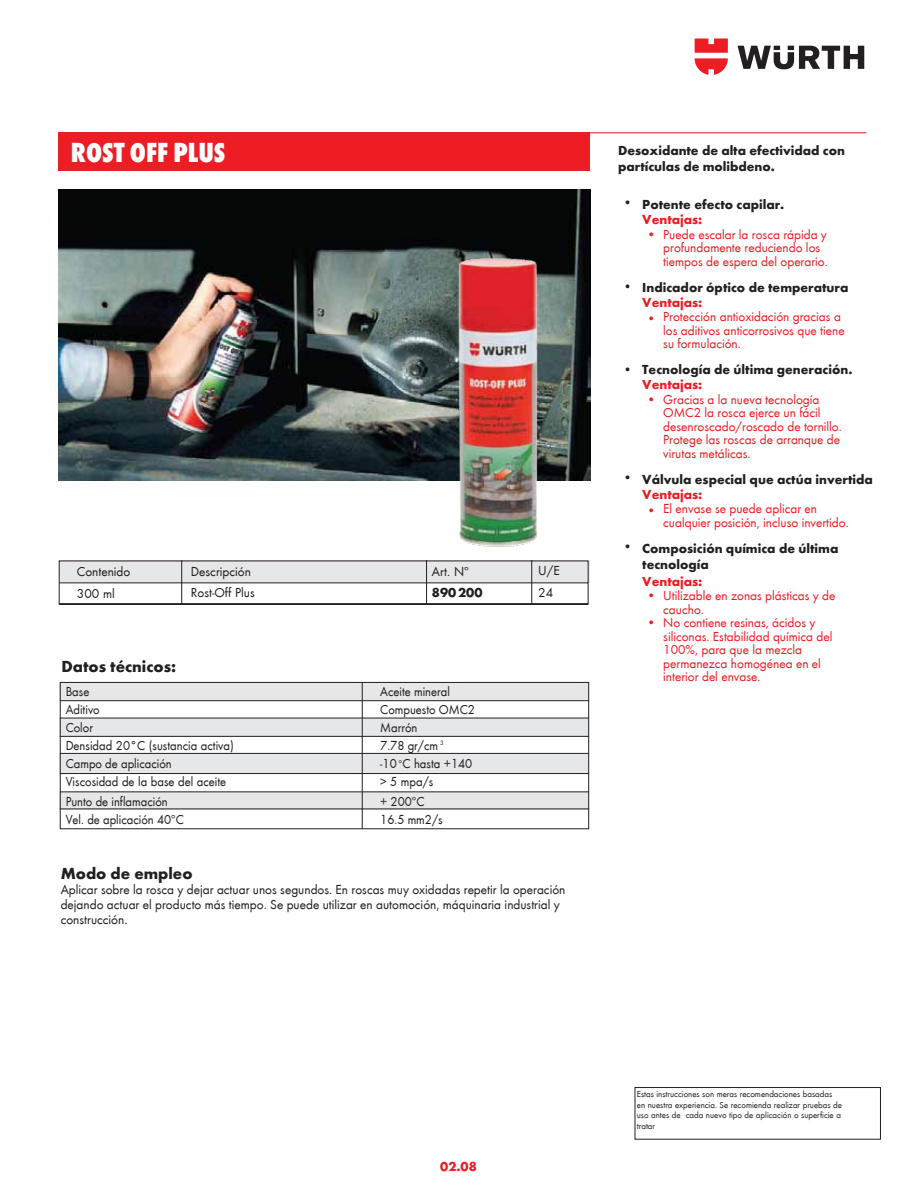
<style>
.page{position:relative;width:918px;height:1188px;background:#fff}
.page>*{position:absolute;margin:0;border:0;box-sizing:border-box;transform-origin:0 0}
.t1{font:800 condensed 28.5px "Wuerth";color:#fff}
.t2{font:700 16.5px "Wuerth";color:#231f20}
.t3{font:13.5px/13.5px "Wuerth";color:#ed1d24}
.t4{font:13.5px/21.1px "Wuerth";color:#231f20}
.t5{font:700 13.5px/16.2px "Wuerth";color:#231f20}
.t6{font:13.5px/18px "Wuerth";color:#231f20;scale:.95 1}
.t7{font:700 13.5px "Wuerth";color:#ed1d24}
.t8{font:9px/10.8px "Wuerth";color:#231f20}
</style>
<div class="page">
<svg style="left:738px;top:46px;width:126px;height:23px"></svg>
<svg style="left:695px;top:39px;width:33px;height:36px"></svg>
<hr style="left:59px;top:132px;width:807px;height:1px;background:#ed1d24">
<div style="left:59px;top:132px;width:531px;height:39px;background:#ed1d24"></div>
<div style="left:635px;top:1087px;width:246px;height:53px;border:1px solid #231f20"></div>
<div style="left:60px;top:718px;width:529px;height:18px;background:#e6e7e8"></div>
<div style="left:60px;top:753px;width:529px;height:21px;background:#e6e7e8"></div>
<div style="left:60px;top:792px;width:529px;height:18px;background:#e6e7e8"></div>
<div style="left:60px;top:682px;width:529px;height:19px;background:#e6e7e8"></div>
<div style="left:60px;top:682px;width:529px;height:147px;border:1px solid #231f20"></div>
<hr style="left:60px;top:700px;width:529px;height:1px;background:#231f20">
<hr style="left:60px;top:718px;width:529px;height:1px;background:#231f20">
<hr style="left:60px;top:736px;width:529px;height:1px;background:#231f20">
<hr style="left:60px;top:753px;width:529px;height:1px;background:#231f20">
<hr style="left:60px;top:773px;width:529px;height:1px;background:#231f20">
<hr style="left:60px;top:791px;width:529px;height:1px;background:#231f20">
<hr style="left:60px;top:809px;width:529px;height:1px;background:#231f20">
<hr style="left:362px;top:682px;width:1px;height:147px;background:#231f20">
<svg style="left:59px;top:560px;width:530px;height:45px"></svg>
<img style="left:59px;top:190px;width:532px;height:290px">
<img style="left:390px;top:239px;width:201px;height:326px">
<h1 class="t1" style="left:71px;top:133px;width:156px">ROST OFF PLUS</h1>
<p class="t5" style="left:618px;top:142px;width:228px">Desoxidante de alta efectividad con partículas de molibdeno.</p>
<p class="t5" style="left:642px;top:196px;width:144px">Potente efecto capilar.</p>
<p class="t7" style="left:642px;top:210px;width:62px">Ventajas:</p>
<p class="t4" style="left:623px;top:192px;width:11px">•</p>
<p class="t3" style="left:663px;top:227px;width:166px">Puede escalar la rosca rápida y profundamente reduciendo los tiempos de espera del operario.</p>
<p class="t3" style="left:647px;top:227px;width:11px">•</p>
<p class="t4" style="left:77px;top:561px;width:55px">Contenido<br>300 ml</p>
<p class="t4" style="left:191px;top:560px;width:65px">Descripción<br>Rost-Off Plus</p>
<p class="t4" style="left:432px;top:560px;width:38px">Art. Nº</p>
<p class="t5" style="left:432px;top:584px;width:52px">890200</p>
<p class="t2" style="left:61px;top:654px;width:116px">Datos técnicos:</p>
<p class="t6" style="left:380px;top:682px;width:75px">Aceite mineral</p>
<p class="t6" style="left:380px;top:718px;width:41px">Marrón</p>
<p class="t6" style="left:66px;top:682px;width:26px">Base</p>
<p class="t6" style="left:66px;top:718px;width:178px">Color<br>Densidad 20°C (sustancia activa)<br>Campo de aplicación<br>Viscosidad de la base del aceite</p>
<p class="t6" style="left:66px;top:700px;width:37px">Aditivo</p>
<p class="t6" style="left:380px;top:700px;width:101px">Compuesto OMC2</p>
<p class="t6" style="left:380px;top:736px;width:98px">7.78 gr/cm <sup>3<br></sup>-10 <sup>o</sup>C hasta +140 &gt; 5 mpa/s</p>
<p class="t6" style="left:66px;top:792px;width:109px">Punto de inflamación</p>
<p class="t6" style="left:380px;top:792px;width:48px">+ 200ºC</p>
<p class="t6" style="left:66px;top:810px;width:126px">Vel. de aplicación 40ºC</p>
<p class="t6" style="left:380px;top:810px;width:67px">16.5 mm2/s</p>
<p class="t4" style="left:538px;top:560px;width:23px">U/E<br>24</p>
<p class="t2" style="left:61px;top:861px;width:133px">Modo de empleo</p>
<p class="t4" style="left:61px;top:881px;width:506px;line-height:15px">Aplicar sobre la rosca y dejar actuar unos segundos. En roscas muy oxidadas repetir la operación dejando actuar el producto más tiempo. Se puede utilizar en automoción, máquinaria industrial y construcción.</p>
<p class="t4" style="left:623px;top:276px;width:11px">•</p>
<p class="t5" style="left:642px;top:278px;width:208px">Indicador óptico de temperatura</p>
<p class="t7" style="left:642px;top:292px;width:62px">Ventajas:</p>
<p class="t3" style="left:663px;top:309px;width:183px">Protección antioxidación gracias a los aditivos anticorrosivos que tiene su formulación.</p>
<p class="t3" style="left:647px;top:311px;width:11px">•</p>
<p class="t4" style="left:623px;top:358px;width:11px">•</p>
<p class="t5" style="left:642px;top:361px;width:212px">Tecnología de última generación.</p>
<p class="t7" style="left:642px;top:375px;width:62px">Ventajas:</p>
<p class="t3" style="left:663px;top:392px;width:180px">Gracias a la nueva tecnología<br>OMC2 la rosca ejerce un fácil desenroscado/roscado de tornillo.<br>Protege las roscas de arranque de virutas metálicas.</p>
<p class="t3" style="left:647px;top:392px;width:11px">•</p>
<p class="t4" style="left:623px;top:466px;width:11px">•</p>
<p class="t5" style="left:642px;top:470px;width:232px">Válvula especial que actúa invertida</p>
<p class="t7" style="left:642px;top:484px;width:62px">Ventajas:</p>
<p class="t3" style="left:663px;top:501px;width:187px">El envase se puede aplicar en cualquier posición, incluso invertido.</p>
<p class="t3" style="left:647px;top:503px;width:11px">•</p>
<p class="t4" style="left:623px;top:535px;width:11px">•</p>
<p class="t5" style="left:642px;top:539px;width:198px">Composición química de última tecnología</p>
<p class="t7" style="left:642px;top:571px;width:62px">Ventajas:</p>
<p class="t3" style="left:663px;top:588px;width:174px">Utilizable en zonas plásticas y de caucho.<br>No contiene resinas, ácidos y siliconas. Estabilidad química del<br>100%, para que la mezcla permanezca homogénea en el interior del envase.</p>
<p class="t3" style="left:647px;top:582px;width:11px;line-height:27px">• •</p>
<p class="t7" style="left:440px;top:1156px;width:38px">02.08</p>
<p class="t8" style="left:637px;top:1088px;width:207px">Estas instrucciones son meras recomendaciones basadas en nuestra experiencia. Se recomienda realizar pruebas de uso antes de cada nuevo tipo de aplicación o superficie a tratar</p>
</div>
